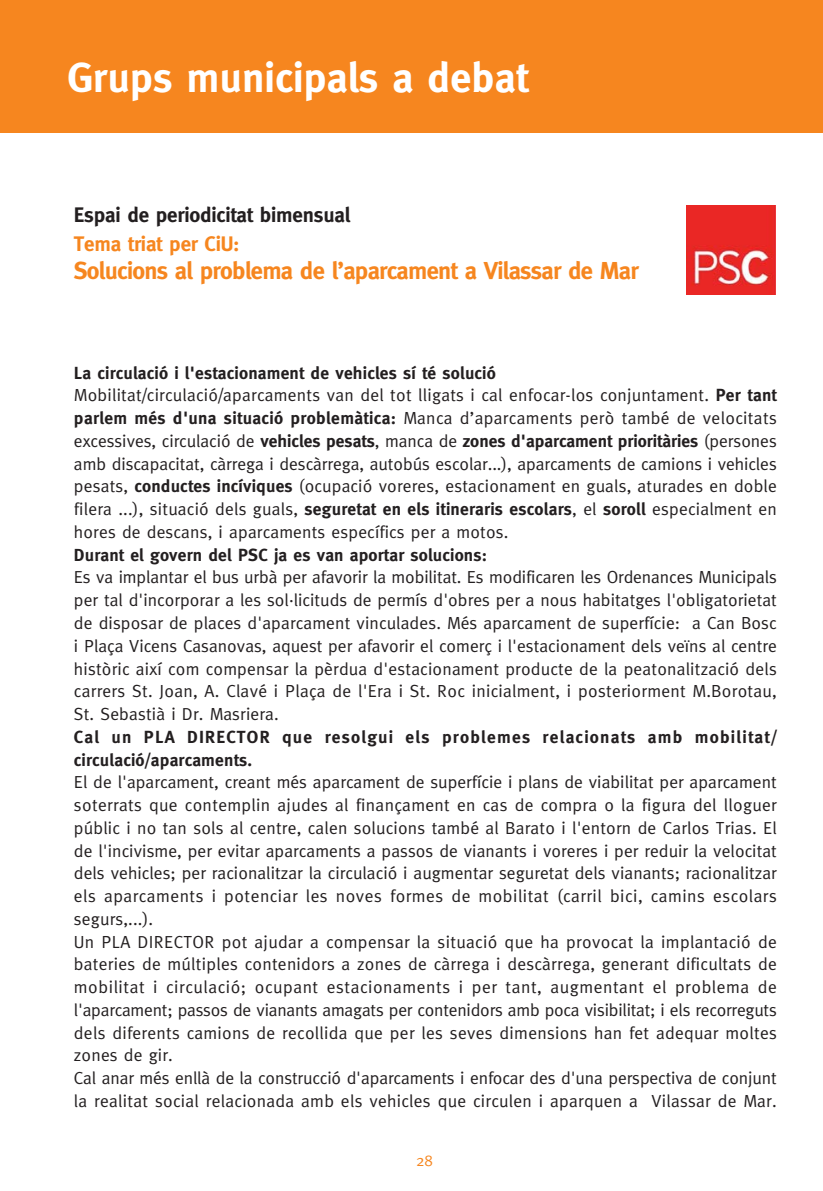
<style>
.page{position:relative;width:823px;height:1191px;background:#fff}
.page>*{position:absolute;margin:0;border:0;box-sizing:border-box;transform-origin:0 0}
.t1{font:700 42px "Meta";color:#fff}
.t2{font:700 24.5px "Meta";letter-spacing:-.03em;color:#f6861f}
.t3{font:700 21px "Meta";letter-spacing:-.01em;color:#231f20}
.t4{font:700 21px "Meta";letter-spacing:-.01em;color:#f6861f}
.t5{font:17.5px/22.8px "Meta Normal";letter-spacing:.015em;color:#231f20}
.t6{font:700 17.5px "Meta";letter-spacing:.01em;color:#231f20}
.t7{font:700 17.5px/22.8px "Meta";letter-spacing:.07em;color:#231f20}
.t8{font:15.75px "Meta Normal";color:#f6861f}
.s1{font-family:"Meta";font-weight:700}
.s2{font-family:"Meta Normal";font-weight:400}
</style>
<div class="page">
<div style="left:0;top:0;width:822px;height:132px;background:#f6861f"></div>
<img style="left:686px;top:206px;width:89px;height:89px">
<h1 class="t1" style="left:67px;top:60px;width:462px">Grups municipals a debat</h1>
<p class="t3" style="left:74px;top:207px;width:278px">Espai de periodicitat bimensual</p>
<p class="t4" style="left:74px;top:235px;width:167px">Tema triat per CiU:</p>
<h2 class="t2" style="left:74px;top:260px;width:566px">Solucions al problema de l’aparcament a Vilassar de Mar</h2>
<p class="t6" style="left:74px;top:365px;width:423px">La circulació i l'estacionament de vehicles sí té solució</p>
<p class="t5" style="left:74px;top:385px;width:704px">Mobilitat/circulació/aparcaments van del tot lligats i cal enfocar-los conjuntament. <span class="s1">Per tant parlem més d'una situació problemàtica:</span> Manca d’aparcaments però també de velocitats</p>
<p class="t6" style="left:74px;top:434px;width:704px"><span class="s2">excessives, circulació de</span> vehicles pesats<span class="s2">, manca de</span> zones d'aparcament prioritàries <span class="s2">(persones</span></p>
<p class="t5" style="left:74px;top:453px;width:704px;text-align:justify">amb discapacitat, càrrega i descàrrega, autobús escolar...), aparcaments de camions i vehicles pesats, <span class="s1">conductes incíviques</span> (ocupació voreres, estacionament en guals, aturades en doble filera ...), situació dels guals, <span class="s1">seguretat en els itineraris escolars</span>, el <span class="s1">soroll</span> especialment en hores de descans, i aparcaments específics per a motos.</p>
<p class="t6" style="left:74px;top:547px;width:414px">Durant el govern del PSC ja es van aportar solucions:</p>
<p class="t5" style="left:74px;top:567px;width:704px;text-align:justify">Es va implantar el bus urbà per afavorir la mobilitat. Es modificaren les Ordenances Municipals per tal d'incorporar a les sol·licituds de permís d'obres per a nous habitatges l'obligatorietat de disposar de places d'aparcament vinculades. Més aparcament de superfície: a Can Bosc i Plaça Vicens Casanovas, aquest per afavorir el comerç i l'estacionament dels veïns al centre històric així com compensar la pèrdua d'estacionament producte de la peatonalització dels carrers St. Joan, A. Clavé i Plaça de l'Era i St. Roc inicialment, i posteriorment M.Borotau, St. Sebastià i Dr. Masriera.</p>
<p class="t7" style="left:74px;top:726px;width:704px">Cal un PLA DIRECTOR que resolgui els problemes relacionats amb mobilitat/ circulació/aparcaments.</p>
<p class="t5" style="left:74px;top:772px;width:704px">El de l'aparcament, creant més aparcament de superfície i plans de viabilitat per aparcament soterrats que contemplin ajudes al finançament en cas de compra o la figura del lloguer públic i no tan sols al centre, calen solucions també al Barato i l'entorn de Carlos Trias. El de l'incivisme, per evitar aparcaments a passos de vianants i voreres i per reduir la velocitat dels vehicles; per racionalitzar la circulació i augmentar seguretat dels vianants; racionalitzar els aparcaments i potenciar les noves formes de mobilitat (carril bici, camins escolars segurs,...).<br>Un PLA DIRECTOR pot ajudar a compensar la situació que ha provocat la implantació de bateries de múltiples contenidors a zones de càrrega i descàrrega, generant dificultats de mobilitat i circulació; ocupant estacionaments i per tant, augmentant el problema de l'aparcament; passos de vianants amagats per contenidors amb poca visibilitat; i els recorreguts dels diferents camions de recollida que per les seves dimensions han fet adequar moltes zones de gir.<br>Cal anar més enllà de la construcció d'aparcaments i enfocar des d'una perspectiva de conjunt la realitat social relacionada amb els vehicles que circulen i aparquen a Vilassar de Mar.</p>
<p class="t8" style="left:416px;top:1154px;width:18px">28</p>
</div>
